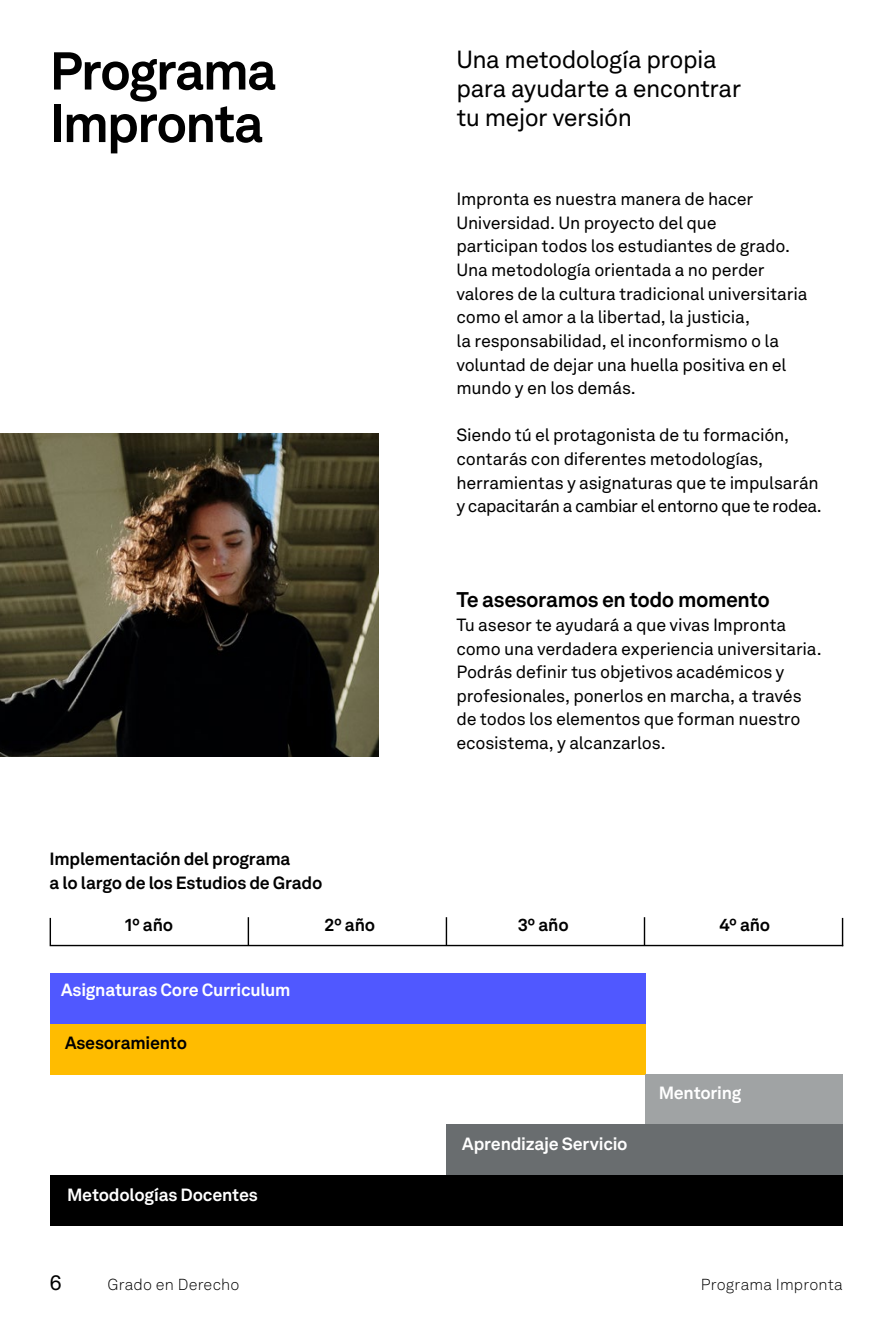
<style>
.page{position:relative;width:893px;height:1340px;background:#fff}
.page>*{position:absolute;margin:0;border:0;box-sizing:border-box;transform-origin:0 0}
.t1{font:700 52.5px/52.5px "Akkurat LL";letter-spacing:-.04em;color:#000}
.t2{font:24.5px/28.9px "Akkurat LL";letter-spacing:-.025em;color:#000}
.t3{font:700 21px "Akkurat LL";letter-spacing:-.02em;color:#000}
.t4{font:21px "Akkurat LL";color:#000}
.t5{font:17.5px/23.6px "Akkurat LL";letter-spacing:-.015em;color:#000}
.t6{font:700 17.5px/23.6px "Akkurat LL";letter-spacing:-.015em;color:#000}
.t7{font:700 17.5px "Akkurat LL";letter-spacing:-.015em;color:#fff}
.t8{font:300 15.75px "Akkurat LL";letter-spacing:.01em;color:#000}
</style>
<div class="page">
<div style="left:50px;top:1023px;width:596px;height:51px;background:#ffbc00"></div>
<div style="left:645px;top:1074px;width:197px;height:50px;background:#a0a3a4"></div>
<div style="left:446px;top:1124px;width:396px;height:51px;background:#696d6f"></div>
<div style="left:50px;top:972px;width:596px;height:51px;background:#5058ff"></div>
<svg style="left:842px;top:917px;width:1px;height:27px"></svg>
<hr style="left:51px;top:944px;width:792px;height:2px;background:#000">
<svg style="left:50px;top:917px;width:1px;height:29px"></svg>
<svg style="left:248px;top:917px;width:1px;height:27px"></svg>
<svg style="left:446px;top:917px;width:1px;height:27px"></svg>
<svg style="left:644px;top:917px;width:1px;height:27px"></svg>
<div style="left:50px;top:1175px;width:792px;height:50px;background:#000"></div>
<img style="left:0;top:434px;width:379px;height:322px">
<h1 class="t1" style="left:50px;top:42px;width:229px">Programa<br>Impronta</h1>
<p class="t6" style="left:50px;top:846px;width:274px">Implementación del programa<br>a lo largo de los Estudios de Grado</p>
<h2 class="t2" style="left:456px;top:44px;width:286px">Una metodología propia para ayudarte a encontrar tu mejor versión</h2>
<p class="t5" style="left:456px;top:186px;width:353px">Impronta es nuestra manera de hacer Universidad. Un proyecto del que<br>participan todos los estudiantes de grado.<br>Una metodología orientada a no perder valores de la cultura tradicional universitaria como el amor a la libertad, la justicia,<br>la responsabilidad, el inconformismo o la voluntad de dejar una huella positiva en el mundo y en los demás.</p>
<p class="t5" style="left:456px;top:422px;width:367px">Siendo tú el protagonista de tu formación, contarás con diferentes metodologías, herramientas y asignaturas que te impulsarán y capacitarán a cambiar el entorno que te rodea.</p>
<p class="t3" style="left:456px;top:583px;width:315px">Te asesoramos en todo momento</p>
<p class="t5" style="left:456px;top:612px;width:367px">Tu asesor te ayudará a que vivas Impronta como una verdadera experiencia universitaria.<br>Podrás definir tus objetivos académicos y profesionales, ponerlos en marcha, a través de todos los elementos que forman nuestro ecosistema, y alcanzarlos.</p>
<p class="t6" style="left:125px;top:912px;width:50px">1º año</p>
<p class="t6" style="left:324px;top:912px;width:52px">2º año</p>
<p class="t6" style="left:518px;top:912px;width:53px">3º año</p>
<p class="t6" style="left:719px;top:912px;width:52px">4º año</p>
<p class="t7" style="left:61px;top:976px;width:231px">Asignaturas Core Curriculum</p>
<p class="t6" style="left:65px;top:1029px;width:123px">Asesoramiento</p>
<p class="t7" style="left:67px;top:1181px;width:192px">Metodologías Docentes</p>
<p class="t7" style="left:462px;top:1130px;width:167px">Aprendizaje Servicio</p>
<p class="t7" style="left:659px;top:1079px;width:84px">Mentoring</p>
<p class="t4" style="left:50px;top:1267px;width:14px">6</p>
<p class="t8" style="left:108px;top:1273px;width:134px">Grado en Derecho</p>
<p class="t8" style="left:701px;top:1273px;width:143px">Programa Impronta</p>
</div>
